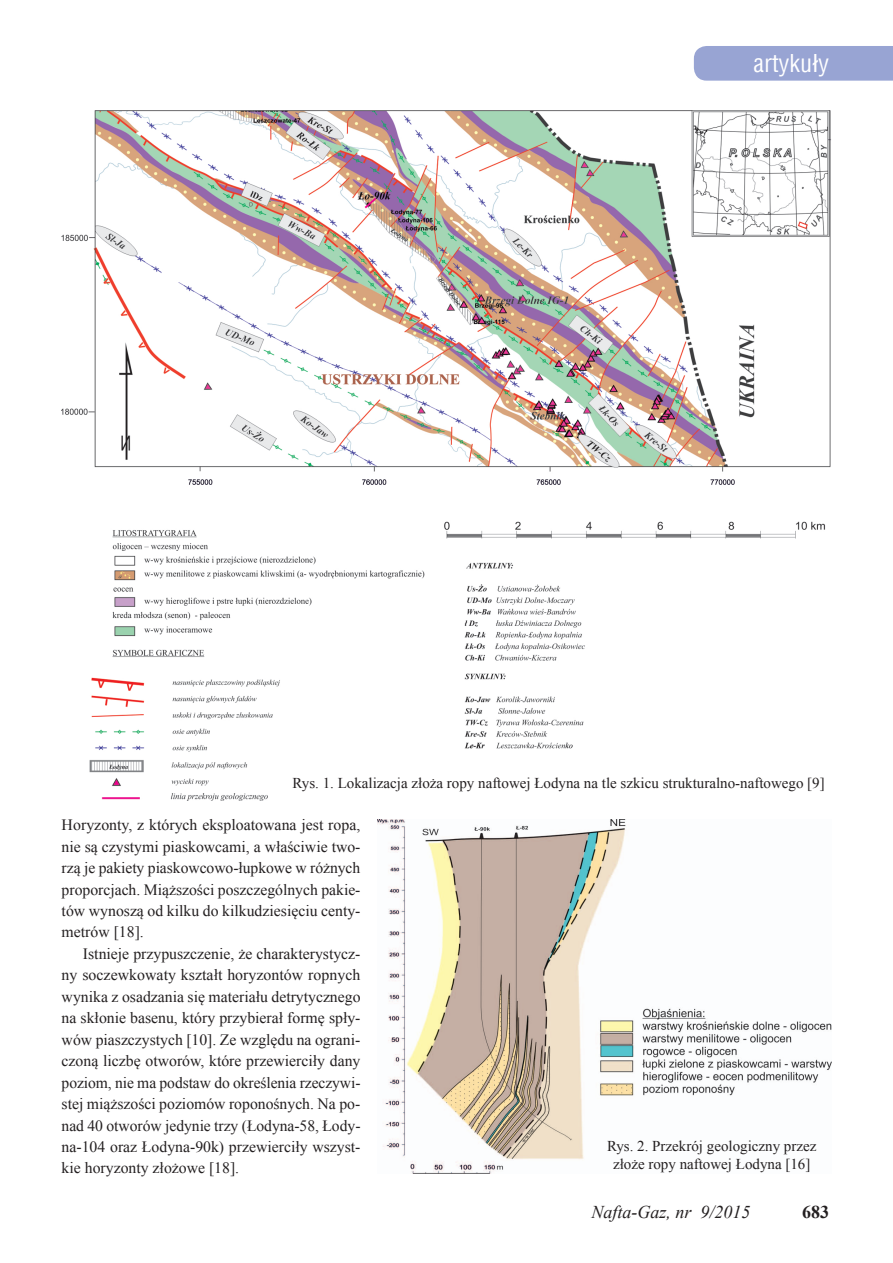
<style>
.page{position:relative;width:893px;height:1263px;background:#fff}
.page>*{position:absolute;margin:0;border:0;box-sizing:border-box;transform-origin:0 0}
.t1{font:24px "Switzerland Condensed";color:#fff}
.t2{font:italic 18px "Times New Roman";color:#231f20}
.t3{font:700 18px "Times New Roman";color:#231f20}
.t4{font:15.75px/21.5px "Times New Roman";color:#231f20;text-align:justify}
.t5{font:15px/18px "Times New Roman";color:#231f20;text-align:center}
</style>
<div class="page">
<div style="left:694px;top:46px;width:199px;height:35px;background:#98a4d3"></div>
<img style="left:62px;top:111px;width:769px;height:689px">
<img style="left:378px;top:819px;width:453px;height:354px">
<h1 class="t1" style="left:754px;top:48px;width:77px">artykuły</h1>
<p class="t5" style="left:293px;top:773px;width:534px">Rys. 1. Lokalizacja złoża ropy naftowej Łodyna na tle szkicu strukturalno-naftowego [9]</p>
<p class="t4" style="left:62px;top:814px;width:300px">Horyzonty, z których eksploatowana jest ropa, nie są czystymi piaskowcami, a właściwie two&shy;rzą je pakiety piaskowcowo-łupkowe w różnych proporcjach. Miąższości poszczególnych pakie&shy;tów wynoszą od kilku do kilkudziesięciu centy&shy;metrów [18].</p>
<p class="t4" style="left:62px;top:943px;width:300px;text-indent:21px">Istnieje przypuszczenie, że charakterystycz&shy;ny soczewkowaty kształt horyzontów ropnych wynika z osadzania się materiału detrytycznego na skłonie basenu, który przybierał formę spły&shy;wów piaszczystych [10]. Ze względu na ograni&shy;czoną liczbę otworów, które przewierciły dany poziom, nie ma podstaw do określenia rzeczywi&shy;stej miąższości poziomów roponośnych. Na po&shy;nad 40 otworów jedynie trzy (Łodyna-58, Łody&shy;na-104 oraz Łodyna-90k) przewierciły wszyst&shy;kie horyzonty złożowe [18].</p>
<p class="t5" style="left:607px;top:1137px;width:211px">Rys. 2. Przekrój geologiczny przez złoże ropy naftowej Łodyna [16]</p>
<p class="t2" style="left:591px;top:1200px;width:161px">Nafta-Gaz, nr 9/2015</p>
<p class="t3" style="left:802px;top:1199px;width:28px">683</p>
</div>
